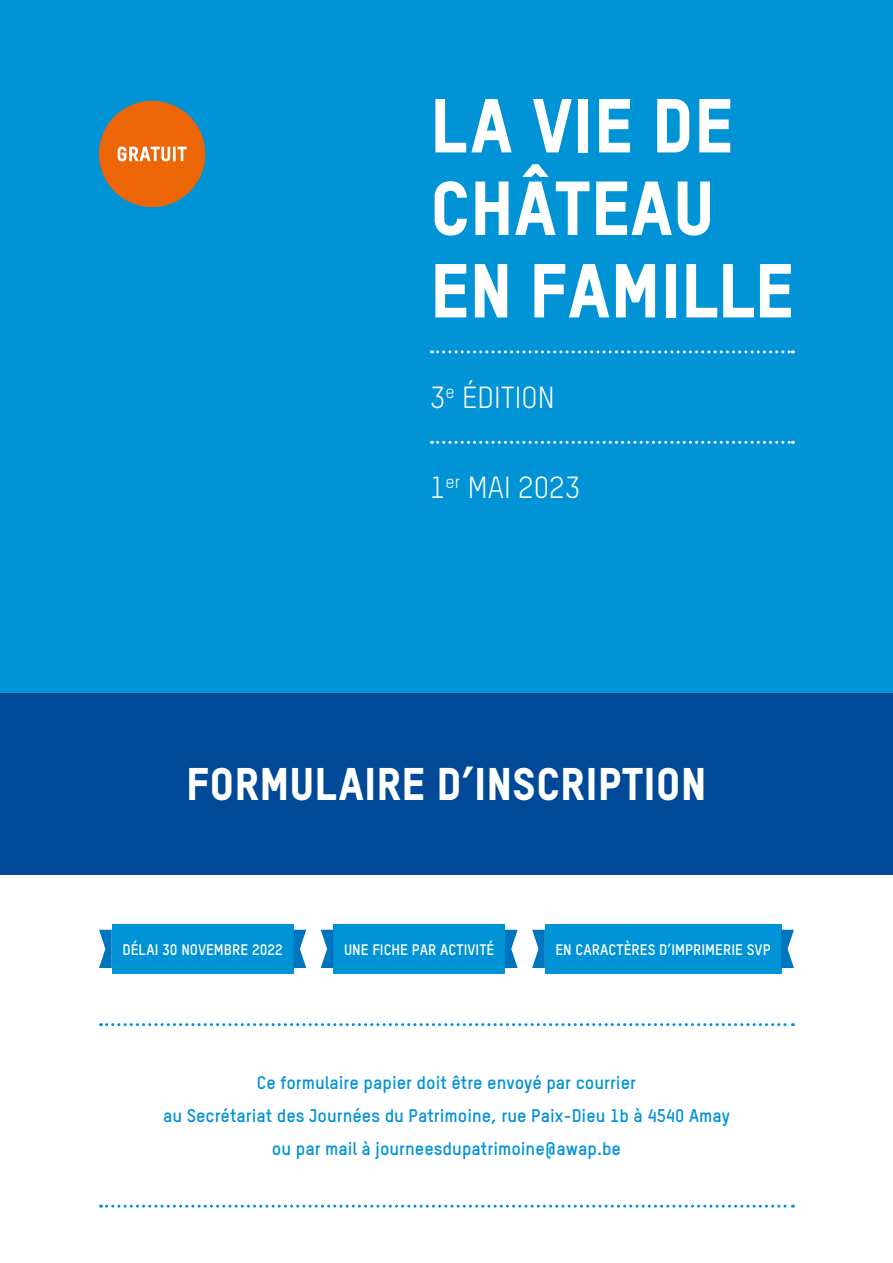
<style>
.page{position:relative;width:893px;height:1263px;background:#fff}
.page>*{position:absolute;margin:0;border:0;box-sizing:border-box;transform-origin:0 0}
.t1{font:75px/82.5px "TSTAR Headline";color:#fff}
.t2{font:45px "TSTAR Headline";color:#fff}
.t3{font:30px "TSTAR";color:#fff}
.t4{font:700 18px/33px "TSTAR";color:#0093d6;text-align:center}
.t5{font:700 15px "TSTAR";color:#fff}
</style>
<div class="page">
<div style="left:0;top:0;width:893px;height:875px;background:#0093d6"></div>
<div style="left:99px;top:101px;width:106px;height:106px;background:#ec6608;border-radius:50%"></div>
<svg style="left:118px;top:147px;width:69px;height:14px"></svg>
<div style="left:545px;top:924px;width:236px;height:50px;background:#0093d6"></div>
<svg style="left:532px;top:930px;width:13px;height:38px"></svg>
<svg style="left:781px;top:930px;width:13px;height:38px"></svg>
<div style="left:112px;top:924px;width:181px;height:50px;background:#0093d6"></div>
<svg style="left:99px;top:930px;width:13px;height:38px"></svg>
<svg style="left:293px;top:930px;width:13px;height:38px"></svg>
<div style="left:333px;top:924px;width:172px;height:50px;background:#0093d6"></div>
<svg style="left:321px;top:930px;width:12px;height:38px"></svg>
<svg style="left:505px;top:930px;width:13px;height:38px"></svg>
<svg style="left:107px;top:1023px;width:686px;height:3px"></svg>
<svg style="left:431px;top:350px;width:362px;height:3px"></svg>
<svg style="left:431px;top:441px;width:362px;height:3px"></svg>
<div style="left:0;top:693px;width:893px;height:182px;background:#004996"></div>
<svg style="left:107px;top:1205px;width:686px;height:3px"></svg>
<h1 class="t1" style="left:430px;top:82px;width:365px">LA VIE DE<br>CHÂTEAU<br>EN FAMILLE</h1>
<h3 class="t3" style="left:430px;top:379px;width:126px">3<sup>e</sup> ÉDITION</h3>
<h3 class="t3" style="left:430px;top:469px;width:152px">1<sup>er</sup> MAI 2023</h3>
<h2 class="t2" style="left:186px;top:756px;width:522px">FORMULAIRE D’INSCRIPTION</h2>
<p class="t5" style="left:122px;top:940px;width:162px">DÉLAI 30 NOVEMBRE 2022</p>
<p class="t5" style="left:344px;top:940px;width:152px">UNE FICHE PAR ACTIVITÉ</p>
<p class="t5" style="left:555px;top:940px;width:217px">EN CARACTÈRES D’IMPRIMERIE SVP</p>
<p class="t4" style="left:163px;top:1066px;width:568px">Ce formulaire papier doit être envoyé par courrier<br>au Secrétariat des Journées du Patrimoine, rue Paix-Dieu 1b à 4540 Amay ou par mail à journeesdupatrimoine@awap.be</p>
</div>
